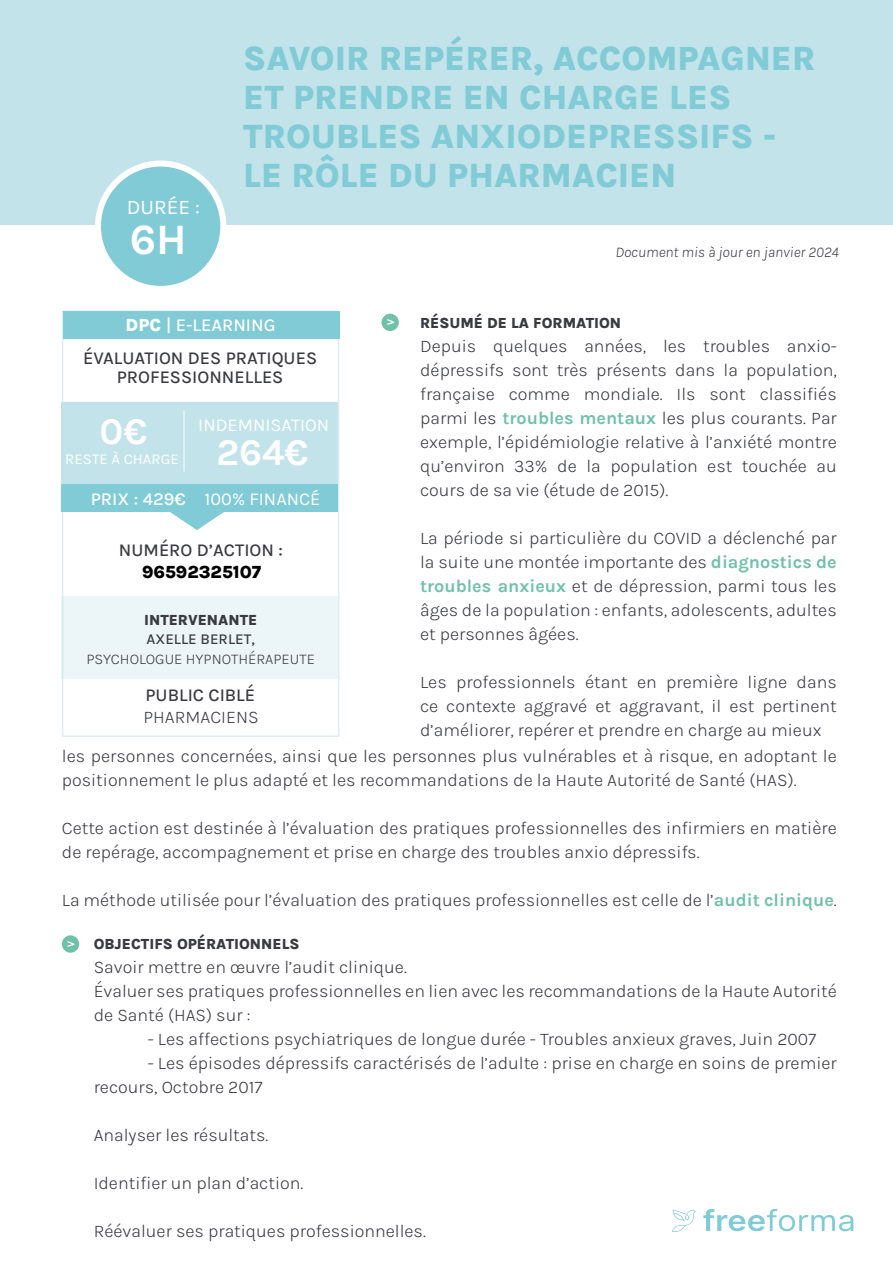
<style>
.page{position:relative;width:893px;height:1263px;background:#fff}
.page>*{position:absolute;margin:0;border:0;box-sizing:border-box;transform-origin:0 0}
.t1{font:700 43.5px "Karla";color:#fff}
.t2{font:700 37.8px "Karla";color:#fff}
.t3{font:800 34.5px/39px "Karla";color:#81cbd6}
.t4{font:20.7px "Karla";color:#fff}
.t5{font:300 18px/24px "Karla";color:#3a3b41}
.t6{font:500 18px/19.5px "Karla";color:#3a3b41;text-align:center}
.t7{font:18px "Karla";color:#fff}
.t8{font:500 18px "Karla";color:#fff}
.t9{font:800 18px "Karla";color:#000}
.t10{font:800 15px "Karla";color:#3a3b41}
.t11{font:italic 300 15px "Karla";color:#3a3b41}
.t12{font:300 15px "Karla";color:#3a3b41}
.t13{font:500 15px "Karla";color:#3a3b41}
.t14{font:15px "Karla";color:#fff}
.t15{font:700 9px "Comic Sans MS";color:#fff}
.s1{font-weight:800}
.s2{font-weight:500}
.s3{font-weight:700;color:#71c1a9}
</style>
<div class="page">
<svg style="left:703px;top:1209px;width:150px;height:22px"></svg>
<svg style="left:672px;top:1209px;width:24px;height:23px"></svg>
<div style="left:0;top:0;width:893px;height:225px;background:#c1e3e9"></div>
<div style="left:98px;top:164px;width:125px;height:125px;background:#81cbd6;border-radius:50%"></div>
<div style="left:95px;top:161px;width:131px;height:131px;border:6px solid #fff;border-radius:50%"></div>
<div style="left:381px;top:314px;width:18px;height:17px;background:#71c1a9;border-radius:50%"></div>
<svg style="left:61px;top:310px;width:279px;height:427px"></svg>
<div style="left:62px;top:402px;width:276px;height:83px;background:#c1e3e9"></div>
<hr style="left:184px;top:411px;width:1px;height:60px;background:#fff">
<div style="left:63px;top:311px;width:276px;height:27px;background:#81cbd6"></div>
<svg style="left:165px;top:512px;width:64px;height:18px"></svg>
<div style="left:62px;top:596px;width:276px;height:83px;background:#ecf6f8"></div>
<div style="left:62px;top:485px;width:276px;height:27px;background:#81cbd6"></div>
<div style="left:62px;top:935px;width:17px;height:18px;background:#71c1a9;border-radius:50%"></div>
<p class="t4" style="left:127px;top:196px;width:75px">DURÉE :</p>
<h1 class="t1" style="left:130px;top:210px;width:59px">6H</h1>
<h3 class="t3" style="left:243px;top:37px;width:574px">SAVOIR REPÉRER, ACCOMPAGNER<br>ET PRENDRE EN CHARGE LES<br>TROUBLES ANXIODEPRESSIFS -<br>LE RÔLE DU PHARMACIEN</h3>
<p class="t11" style="left:615px;top:243px;width:225px">Document mis à jour en janvier 2024</p>
<p class="t8" style="left:126px;top:313px;width:151px"><span class="s1">DPC</span> | E-LEARNING</p>
<p class="t6" style="left:83px;top:347px;width:235px">ÉVALUATION DES PRATIQUES<br>PROFESSIONNELLES</p>
<h2 class="t2" style="left:100px;top:406px;width:49px">0€</h2>
<p class="t14" style="left:65px;top:451px;width:115px">RESTE À CHARGE</p>
<p class="t7" style="left:198px;top:415px;width:132px">INDEMNISATION</p>
<h2 class="t2" style="left:216px;top:427px;width:94px">264€</h2>
<p class="t7" style="left:91px;top:489px;width:231px"><span class="s2">PRIX : 429€</span> 100% FINANCÉ</p>
<p class="t6" style="left:119px;top:539px;width:165px">NUMÉRO D’ACTION :</p>
<p class="t9" style="left:142px;top:559px;width:121px">96592325107</p>
<p class="t10" style="left:144px;top:609px;width:115px">INTERVENANTE</p>
<p class="t13" style="left:147px;top:629px;width:110px">AXELLE BERLET,</p>
<p class="t12" style="left:86px;top:649px;width:230px">PSYCHOLOGUE HYPNOTHÉRAPEUTE</p>
<p class="t6" style="left:145px;top:685px;width:111px">PUBLIC CIBLÉ</p>
<p class="t5" style="left:144px;top:705px;width:117px">PHARMACIENS</p>
<p class="t15" style="left:384px;top:325px;width:8px;rotate:-90deg">V</p>
<p class="t10" style="left:420px;top:312px;width:203px">RÉSUMÉ DE LA FORMATION</p>
<p class="t5" style="left:420px;top:333px;width:418px;text-align:justify">Depuis quelques années, les troubles anxio&shy;dépressifs sont très présents dans la population, française comme mondiale. Ils sont classifiés parmi les <span class="s3">troubles mentaux</span> les plus courants. Par exemple, l’épidémiologie relative à l’anxiété montre qu’environ 33% de la population est touchée au cours de sa vie (étude de 2015).</p>
<p class="t5" style="left:420px;top:525px;width:418px;text-align:justify">La période si particulière du COVID a déclenché par la suite une montée importante des <span class="s3">diagnostics de troubles anxieux</span> et de dépression, parmi tous les âges de la population : enfants, adolescents, adultes et personnes âgées.</p>
<p class="t5" style="left:420px;top:669px;width:418px;text-align:justify">Les professionnels étant en première ligne dans ce contexte aggravé et aggravant, il est pertinent d’améliorer, repérer et prendre en charge au mieux</p>
<p class="t5" style="left:62px;top:743px;width:776px">les personnes concernées, ainsi que les personnes plus vulnérables et à risque, en adoptant le positionnement le plus adapté et les recommandations de la Haute Autorité de Santé (HAS).</p>
<p class="t5" style="left:62px;top:815px;width:776px">Cette action est destinée à l’évaluation des pratiques professionnelles des infirmiers en matière de repérage, accompagnement et prise en charge des troubles anxio dépressifs.</p>
<p class="t5" style="left:62px;top:887px;width:776px">La méthode utilisée pour l’évaluation des pratiques professionnelles est celle de l’<span class="s3">audit clinique</span>.</p>
<p class="t15" style="left:65px;top:946px;width:8px;rotate:-90deg">V</p>
<p class="t10" style="left:94px;top:934px;width:207px">OBJECTIFS OPÉRATIONNELS</p>
<p class="t5" style="left:94px;top:955px;width:745px">Savoir mettre en œuvre l’audit clinique.<br>Évaluer ses pratiques professionnelles en lien avec les recommandations de la Haute Autorité de Santé (HAS) sur :</p>
<p class="t5" style="left:148px;top:1027px;width:670px">- Les affections psychiatriques de longue durée - Troubles anxieux graves, Juin 2007</p>
<p class="t5" style="left:94px;top:1051px;width:745px;text-indent:54px">- Les épisodes dépressifs caractérisés de l’adulte : prise en charge en soins de premier recours, Octobre 2017</p>
<p class="t5" style="left:94px;top:1123px;width:176px">Analyser les résultats.</p>
<p class="t5" style="left:94px;top:1171px;width:211px">Identifier un plan d’action.</p>
<p class="t5" style="left:94px;top:1219px;width:334px">Réévaluer ses pratiques professionnelles.</p>
</div>
